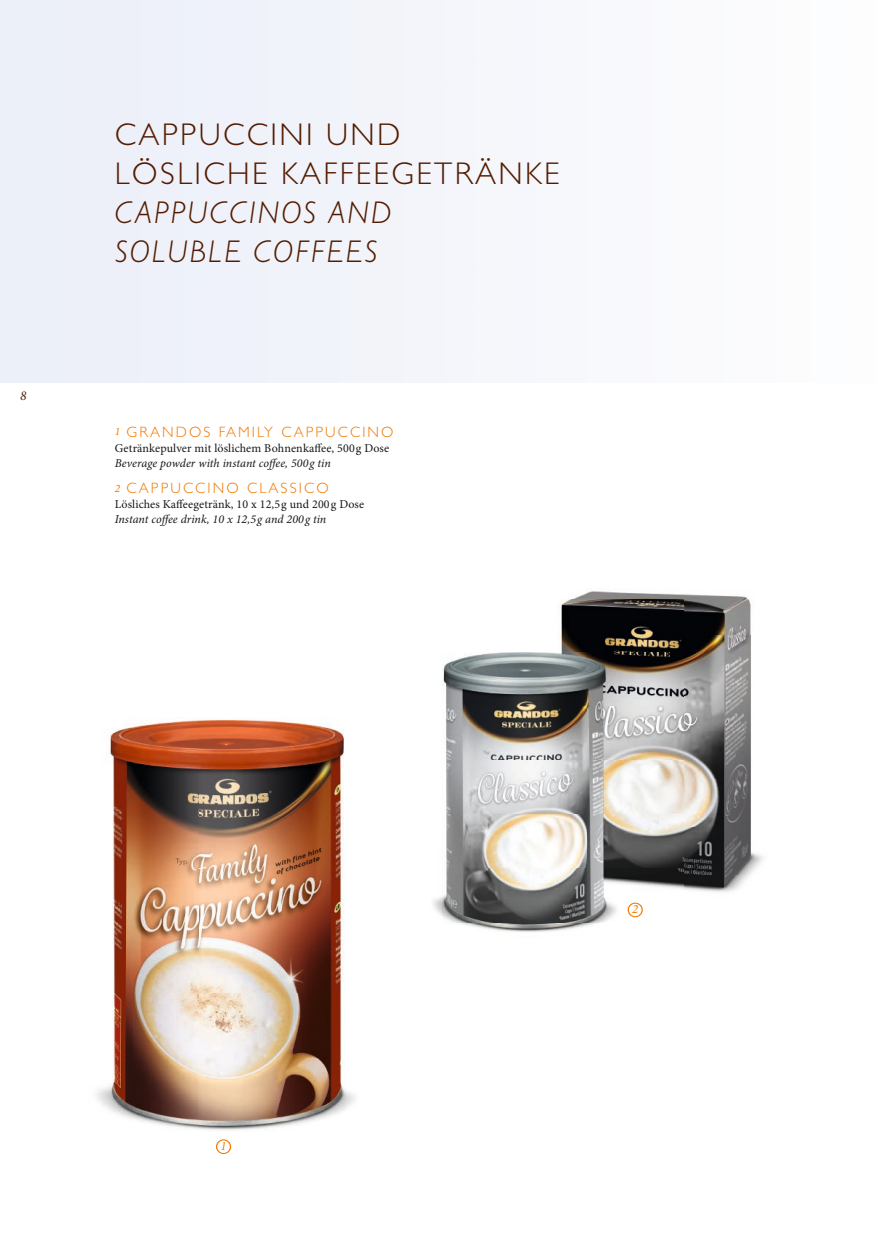
<style>
.page{position:relative;width:876px;height:1242px;background:#fff}
.page>*{position:absolute;margin:0;border:0;box-sizing:border-box;transform-origin:0 0}
.t1{font:300 31.5px/39px "Gill Sans";letter-spacing:.075em;color:#531c00}
.t2{font:italic 300 31.5px/39px "Gill Sans";letter-spacing:.075em;color:#531c00}
.t3{font:300 15px "Gill Sans";letter-spacing:.14em;color:#f17800}
.t4{font:italic 13.5px "Minion Pro";color:#531c00}
.t5{font:italic 12.6px "Minion Pro";color:#f17800}
.t6{font:12px "Minion Pro";letter-spacing:.01em;color:#151616}
.t7{font:italic 12px "Minion Pro";letter-spacing:.005em;color:#151616}
.s1{font-family:"Minion Pro";font-weight:400;font-style:italic;font-size:11.25px}
</style>
<div class="page">
<img style="left:96px;top:719px;width:259px;height:412px">
<img style="left:442px;top:593px;width:145px;height:330px">
<img style="left:587px;top:591px;width:164px;height:45px">
<img style="left:684px;top:636px;width:79px;height:256px">
<img style="left:433px;top:897px;width:9px;height:17px">
<img style="left:440px;top:914px;width:136px;height:18px">
<img style="left:576px;top:923px;width:21px;height:5px">
<img style="left:587px;top:599px;width:97px;height:324px">
<svg style="left:628px;top:902px;width:15px;height:15px"></svg>
<svg style="left:216px;top:1139px;width:15px;height:15px"></svg>
<p class="t4" style="left:20px;top:386px;width:8px">8</p>
<h1 class="t1" style="left:115px;top:115px;width:446px">CAPPUCCINI UND<br>LÖSLICHE KAFFEEGETRÄNKE</h1>
<h1 class="t2" style="left:115px;top:192px;width:278px">CAPPUCCINOS AND<br>SOLUBLE COFFEES</h1>
<p class="t3" style="left:115px;top:423px;width:280px"><span class="s1">1</span> GRANDOS FAMILY CAPPUCCINO</p>
<p class="t6" style="left:115px;top:440px;width:276px">Getränkepulver mit löslichem Bohnenkaffee, 500 g Dose</p>
<p class="t7" style="left:115px;top:455px;width:218px">Beverage powder with instant coffee, 500g tin</p>
<p class="t3" style="left:115px;top:479px;width:215px"><span class="s1">2</span> CAPPUCCINO CLASSICO</p>
<p class="t6" style="left:115px;top:496px;width:251px">Lösliches Kaffeegetränk, 10 x 12,5 g und 200 g Dose</p>
<p class="t7" style="left:115px;top:511px;width:213px">Instant coffee drink, 10 x 12,5g and 200g tin</p>
<p class="t5" style="left:221px;top:1137px;width:7px">1</p>
<p class="t5" style="left:632px;top:900px;width:7px">2</p>
</div>
